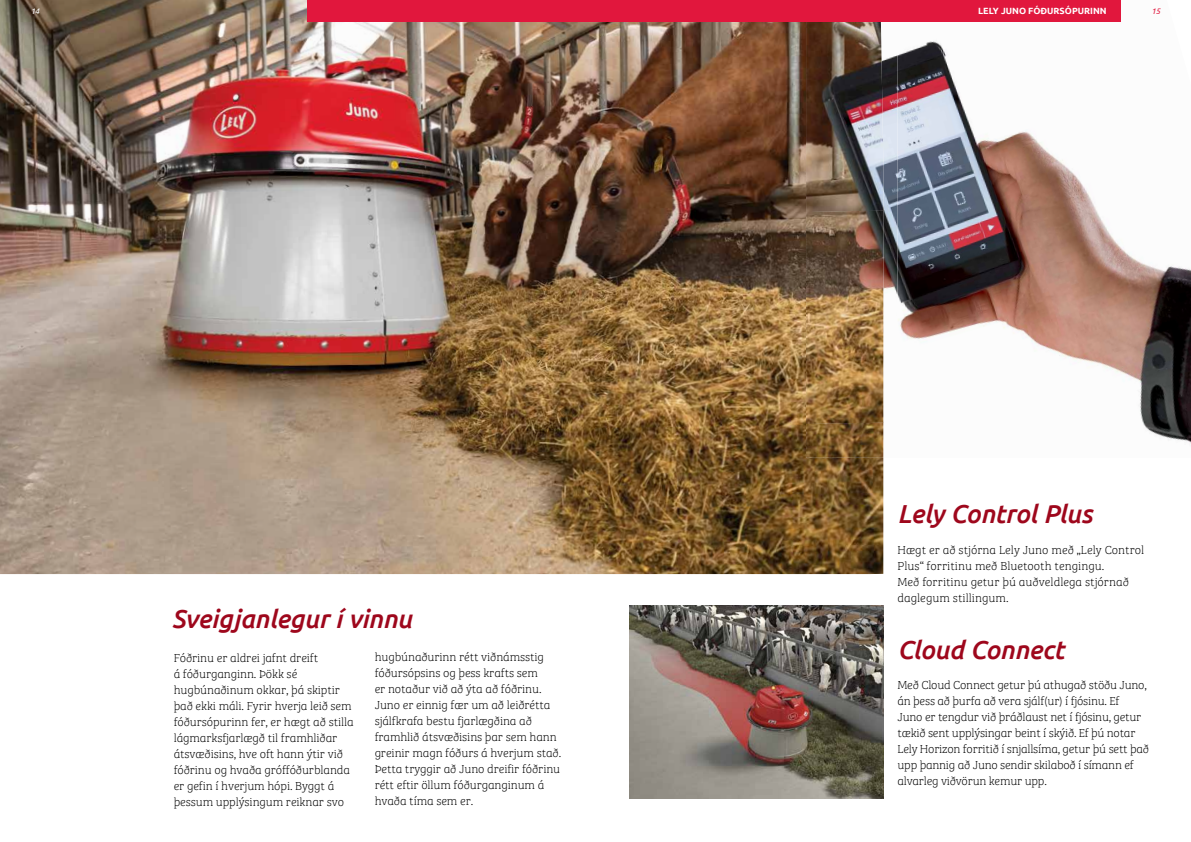
<style>
.page{position:relative;width:1191px;height:842px;background:#fff}
.page>*{position:absolute;margin:0;border:0;box-sizing:border-box;transform-origin:0 0}
.t1{font:italic 500 26px "Ubuntu";letter-spacing:-.01em;color:#9e071c}
.t2{font:12px/16px "Bree Serif Th";letter-spacing:-.01em;color:#000}
.t3{font:700 9px "Ubuntu";color:#fff}
.t4{font:italic 8px "Ubuntu";color:#fff}
.t5{font:italic 8px "Ubuntu";color:#e1173d}
</style>
<div class="page">
<img style="left:0;top:0;width:883px;height:574px">
<img style="left:883px;top:0;width:308px;height:458px">
<img style="left:806px;top:21px;width:77px;height:189px">
<img style="left:806px;top:210px;width:77px;height:212px">
<img style="left:806px;top:422px;width:77px;height:36px">
<img style="left:629px;top:605px;width:254px;height:193px">
<div style="left:308px;top:0;width:812px;height:21px;background:#e1173d"></div>
<p class="t4" style="left:31px;top:6px;width:10px">14</p>
<p class="t3" style="left:978px;top:5px;width:130px">LELY JUNO FÓÐURSÓPURINN</p>
<p class="t5" style="left:1151px;top:6px;width:10px">15</p>
<h1 class="t1" style="left:172px;top:602px;width:242px">Sveigjanlegur í vinnu</h1>
<p class="t2" style="left:174px;top:649px;width:181px">Fóðrinu er aldrei jafnt dreift<br>á fóðurganginn. Þökk sé hugbúnaðinum okkar, þá skiptir það ekki máli. Fyrir hverja leið sem fóðursópurinn fer, er hægt að stilla lágmarksfjarlægð til framhliðar átsvæðisins, hve oft hann ýtir við fóðrinu og hvaða gróffóðurblanda er gefin í hverjum hópi. Byggt á þessum upplýsingum reiknar svo</p>
<p class="t2" style="left:375px;top:648px;width:188px">hugbúnaðurinn rétt viðnámsstig fóðursópsins og þess krafts sem<br>er notaður við að ýta að fóðrinu.<br>Juno er einnig fær um að leiðrétta sjálfkrafa bestu fjarlægðina að framhlið átsvæðisins þar sem hann greinir magn fóðurs á hverjum stað.<br>Þetta tryggir að Juno dreifir fóðrinu rétt eftir öllum fóðurganginum á hvaða tíma sem er.</p>
<h1 class="t1" style="left:897px;top:497px;width:196px">Lely Control Plus</h1>
<p class="t2" style="left:897px;top:541px;width:248px">Hægt er að stjórna Lely Juno með „Lely Control Plus“ forritinu með Bluetooth tengingu.<br>Með forritinu getur þú auðveldlega stjórnað daglegum stillingum.</p>
<h1 class="t1" style="left:897px;top:633px;width:168px">Cloud Connect</h1>
<p class="t2" style="left:897px;top:676px;width:253px">Með Cloud Connect getur þú athugað stöðu Juno, án þess að þurfa að vera sjálf(ur) í fjósinu. Ef<br>Juno er tengdur við þráðlaust net í fjósinu, getur tækið sent upplýsingar beint í skýið. Ef þú notar Lely Horizon forritið í snjallsíma, getur þú sett það upp þannig að Juno sendir skilaboð í símann ef alvarleg viðvörun kemur upp.</p>
</div>
